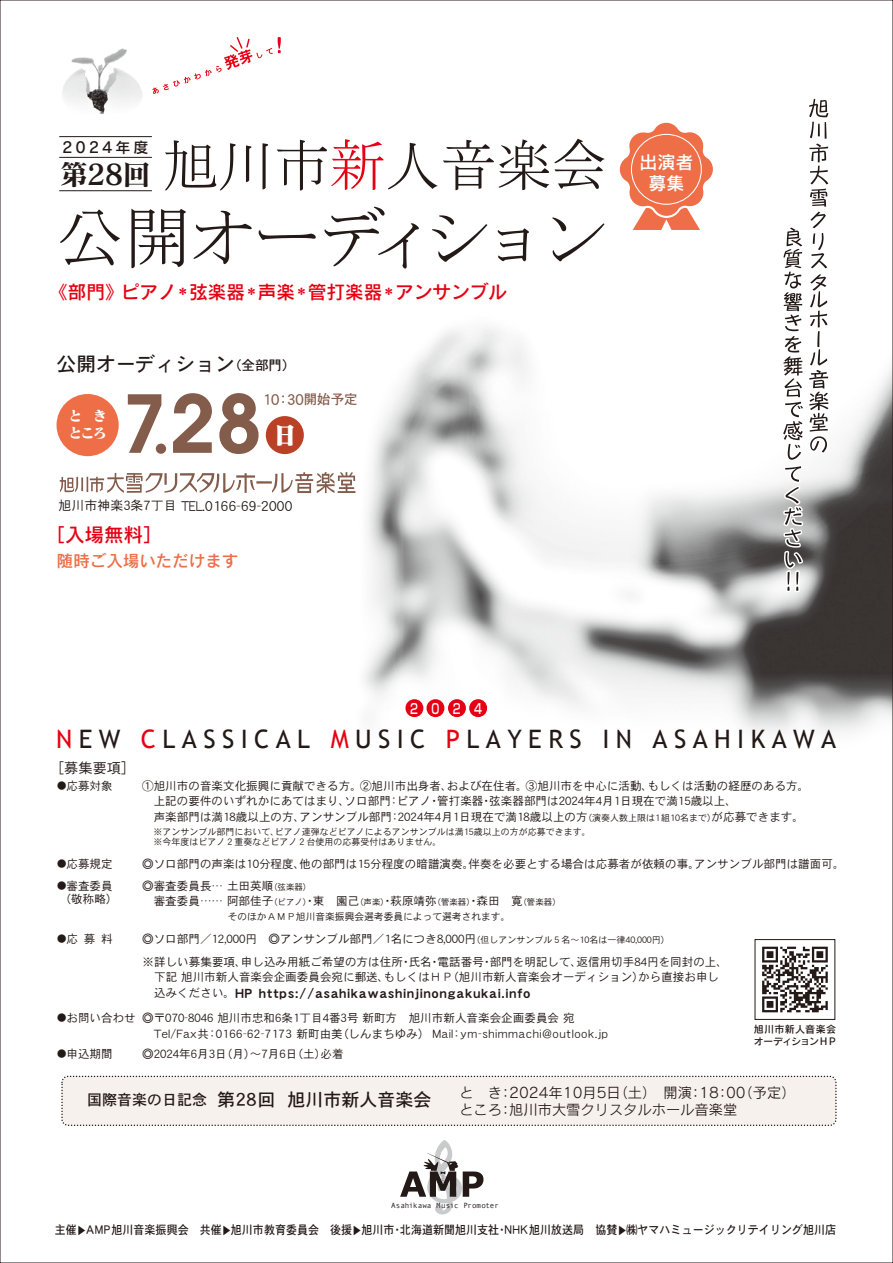
<style>
.page{position:relative;width:893px;height:1263px;background:#fff}
.page>*{position:absolute;margin:0;border:0;box-sizing:border-box;transform-origin:0 0}
.t1{font:600 82.35px "Avant Garde";color:#845c4b}
.t2{font:67.5px "RF Hon Mincho Lt 90 pv RKSJ H";letter-spacing:-.08em;color:#231916}
.t3{font:55.5px "RF Hon Mincho Lt 90 pv RKSJ H";color:#231916}
.t4{font:28.5px "Matisse CID B";color:#231916}
.t5{font:25.5px "Trebuchet MS";letter-spacing:.255em;color:#231916}
.t6{font:24.3px "Matisse CID UB";color:#fff;scale:.9 1}
.t7{font:19.8px "DFHS Gothic W5 MP RKSJ H";color:#231916}
.t8{font:19.5px "Rodin CID DB";color:#e60013}
.t9{font:18.6px "Rodin CID DB";color:#e60013}
.t10{font:18px "DFHS Gothic W5 MP RKSJ H";color:#231916}
.t11{font:18px/21.6px "Rodin CID DB";color:#fff;text-align:center}
.t12{font:16.5px "Rodin CID DB";color:#ed6e47}
.t13{font:15px "Rodin CID DB";letter-spacing:.2em;color:#231916}
.t14{font:14.85px "DFHS Gothic W5 MP RKSJ H";color:#845c4b}
.t15{font:14.25px/17.1px "Rodin CID M";color:#231916}
.t16{font:14.25px "DFHS Gothic W3 MP RKSJ H";color:#231916}
.t17{font:14.1px/17px "Matisse CID EB";color:#fff}
.t18{font:500 13.95px "Shin Go Pro";color:#fff;scale:.75 1}
.t19{font:13.65px "DFHS Gothic W3 MP RKSJ H";letter-spacing:.02em;color:#231916;scale:.89 1}
.t20{font:12.75px "DFHS Gothic W7 MP RKSJ H";letter-spacing:.1em;color:#231916}
.t21{font:12px "DFHS Gothic W5 MP RKSJ H";color:#231916;scale:.92 1}
.t22{font:11.55px/15.8px "DFHS Gothic W3 MP RKSJ H";color:#231916}
.t23{font:10.05px "Rodin CID DB";letter-spacing:.025em;color:#231916}
.t24{font:9.75px "DFHS Gothic W3 MP RKSJ H";color:#231916}
.t25{font:9.75px "Rodin CID DB";letter-spacing:-.065em;color:#231916}
.t26{font:9px/10.5px "DFHS Gothic W3 MP RKSJ H";color:#231916}
.t27{font:9px "DFHS Gothic W5 MP RKSJ H";color:#231916;scale:1.23 1}
.t28{font:7.65px "Andale Mono";color:#231916}
.s1{color:#e60013}
.s2{font-family:"Matisse CID B";font-size:12.9px}
.s3{font-size:13.5px}
.s4{font-family:"Futo Min A101 Pro";font-weight:700}
.s5{font-size:12.9px}
.s6{font-size:9.3px}
.s7{font-size:9px}
.s8{font-size:8.55px}
.s9{font-family:"DFHS Gothic W3 MP RKSJ H";font-size:11.55px}
.s10{font-size:15px}
</style>
<div class="page">
<img style="left:364px;top:328px;width:527px;height:404px">
<svg style="left:773px;top:98px;width:66px;height:548px"></svg>
<svg style="left:400px;top:1140px;width:83px;height:74px"></svg>
<img style="left:62px;top:48px;width:80px;height:66px">
<svg style="left:152px;top:37px;width:129px;height:57px"></svg>
<div style="left:62px;top:1076px;width:774px;height:49px;background:#f7f1ee;border-radius:6px"></div>
<div style="left:61px;top:1076px;width:776px;height:50px;border:1px dashed #231916;border-radius:6px"></div>
<hr style="left:59px;top:190px;width:93px;height:1px;background:#231916">
<hr style="left:59px;top:157px;width:93px;height:1px;background:#231916">
<hr style="left:59px;top:136px;width:93px;height:1px;background:#231916">
<div style="left:57px;top:394px;width:62px;height:62px;background:#ed6e47;border-radius:50%"></div>
<div style="left:266px;top:416px;width:38px;height:38px;background:#ba4125;border-radius:50%"></div>
<svg style="left:60px;top:472px;width:296px;height:21px"></svg>
<svg style="left:620px;top:123px;width:93px;height:107px"></svg>
<div style="left:405px;top:699px;width:18px;height:18px;background:#e60013;border-radius:50%"></div>
<div style="left:426px;top:699px;width:18px;height:18px;background:#e60013;border-radius:50%"></div>
<div style="left:448px;top:699px;width:18px;height:18px;background:#e60013;border-radius:50%"></div>
<div style="left:469px;top:699px;width:18px;height:18px;background:#e60013;border-radius:50%"></div>
<svg style="left:762px;top:947px;width:66px;height:65px"></svg>
<p class="t13" style="left:62px;top:137px;width:88px">2024年度</p>
<h3 class="t4" style="left:60px;top:158px;width:93px">第28回</h3>
<h3 class="t3" style="left:163px;top:137px;width:445px">旭川市<span class="s1">新</span>人音楽会</h3>
<h2 class="t2" style="left:56px;top:204px;width:552px">公開オーディション</h2>
<h3 class="t9" style="left:49px;top:280px;width:459px">《部門》ピアノ<span class="s2">＊</span>弦楽器<span class="s2">＊</span>声楽<span class="s2">＊</span>管打楽器<span class="s2">＊</span>アンサンブル</h3>
<h3 class="t7" style="left:57px;top:354px;width:240px">公開オーディション<span class="s3">（全部門）</span></h3>
<p class="t17" style="left:68px;top:407px;width:40px">と　きところ</p>
<p class="t14" style="left:263px;top:392px;width:96px">10：30<span class="s3">開始予定</span></p>
<h1 class="t1" style="left:121px;top:374px;width:143px">7<span class="s4">.</span>28</h1>
<h3 class="t6" style="left:274px;top:419px;width:26px">日</h3>
<p class="t19" style="left:58px;top:499px;width:264px"><span class="s5">旭川市神楽3条7丁目</span> TEL.0166-69-2000</p>
<h3 class="t8" style="left:46px;top:522px;width:118px">［入場無料］</h3>
<h3 class="t12" style="left:57px;top:550px;width:183px">随時ご入場いただけます</h3>
<h3 class="t11" style="left:640px;top:150px;width:55px">出演者募集</h3>
<p class="t18" style="left:410px;top:697px;width:97px">2024</p>
<h3 class="t5" style="left:56px;top:724px;width:782px"><span class="s1">N</span>EW <span class="s1">C</span>LASSICAL <span class="s1">M</span>USIC <span class="s1">P</span>LAYERS IN ASAHIKAWA</h3>
<p class="t16" style="left:50px;top:761px;width:87px">［募集要項］</p>
<p class="t22" style="left:57px;top:778px;width:57px"><span class="s6">●</span>応募対象</p>
<p class="t22" style="left:57px;top:856px;width:57px"><span class="s6">●</span>応募規定</p>
<p class="t22" style="left:57px;top:877px;width:57px"><span class="s6">●</span>審査委員</p>
<p class="t22" style="left:60px;top:891px;width:60px">（敬称略）</p>
<p class="t22" style="left:57px;top:931px;width:57px"><span class="s6">●</span>応募料</p>
<p class="t22" style="left:142px;top:778px;width:669px">①旭川市の音楽文化振興に貢献できる方。②旭川市出身者、および在住者。③旭川市を中心に活動、もしくは活動の経歴のある方。　上記の要件のいずれかにあてはまり、ソロ部門：ピアノ・管打楽器・弦楽器部門は2024年4月1日現在で満15歳以上、<br>　声楽部門は満18歳以上の方、アンサンブル部門：2024年4月1日現在で満18歳以上の方<span class="s7">（演奏人数上限は1組10名まで）</span>が応募できます。</p>
<p class="t22" style="left:142px;top:853px;width:704px;line-height:21.8px">◎ソロ部門の声楽は10分程度、他の部門は15分程度の暗譜演奏。伴奏を必要とする場合は応募者が依頼の事。アンサンブル部門は譜面可。◎審査委員長… 土田英順<span class="s8">（弦楽器）</span></p>
<p class="t22" style="left:142px;top:893px;width:420px">　審査委員…… 阿部佳子<span class="s8">（ピアノ）</span>・東　園己<span class="s8">（声楽）</span>・萩原靖弥<span class="s8">（管楽器）</span>・森田　寛<span class="s8">（管楽器）</span></p>
<p class="t24" style="left:228px;top:911px;width:284px">そのほかＡＭＰ旭川音楽振興会選考委員によって選考されます。</p>
<p class="t22" style="left:142px;top:931px;width:529px">◎ソロ部門／12,000円　◎アンサンブル部門／1名につき8,000円<span class="s7">（但しアンサンブル５名〜10名は一律40,000円）</span></p>
<p class="t26" style="left:153px;top:826px;width:439px">※アンサンブル部門において、ピアノ連弾などピアノによるアンサンブルは満15歳以上の方が応募できます。※今年度はピアノ２重奏などピアノ２台使用の応募受付はありません。</p>
<p class="t22" style="left:143px;top:954px;width:587px">※詳しい募集要項、申し込み用紙ご希望の方は住所・氏名・電話番号・部門を明記して、返信用切手84円を同封の上、　下記 旭川市新人音楽会企画委員会宛に郵送、もしくはＨＰ（旭川市新人音楽会オーディション）から直接お申し</p>
<p class="t20" style="left:143px;top:987px;width:389px"><span class="s9">　込みください。</span>HP https://asahikawashinjinongakukai.info</p>
<p class="t22" style="left:57px;top:1010px;width:80px"><span class="s6">●</span>お問い合わせ</p>
<p class="t22" style="left:57px;top:1046px;width:57px"><span class="s6">●</span>申込期間</p>
<p class="t22" style="left:154px;top:1010px;width:456px;text-indent:-12px">◎〒070-8046 旭川市忠和6条1丁目4番3号 新町方　旭川市新人音楽会企画委員会 宛<br>Tel/Fax共：0166-62-7173 新町由美（しんまちゆみ） Mail：ym-shimmachi@outlook.jp</p>
<p class="t22" style="left:142px;top:1046px;width:203px">◎2024年6月3日（月）〜7月6日（土）必着</p>
<p class="t23" style="left:754px;top:1023px;width:84px">旭川市新人音楽会</p>
<p class="t25" style="left:754px;top:1034px;width:85px">オーディションＨＰ</p>
<h3 class="t10" style="left:87px;top:1091px;width:346px"><span class="s10">国際音楽の日記念</span> 第28回 旭川市新人音楽会</h3>
<p class="t15" style="left:459px;top:1084px;width:338px">と　き：2024年10月5日（土）　開演：18：00（予定）ところ：旭川市大雪クリスタルホール音楽堂</p>
<p class="t28" style="left:391px;top:1200px;width:109px">Asahikawa Music Promoter</p>
<p class="t21" style="left:55px;top:1224px;width:26px">主催</p>
<p class="t27" style="left:77px;top:1236px;width:10px;rotate:-90deg">▼</p>
<p class="t21" style="left:86px;top:1224px;width:149px">AMP旭川音楽振興会　共催</p>
<p class="t27" style="left:222px;top:1236px;width:10px;rotate:-90deg">▼</p>
<p class="t21" style="left:231px;top:1224px;width:134px">旭川市教育委員会　後援</p>
<p class="t27" style="left:353px;top:1236px;width:10px;rotate:-90deg">▼</p>
<p class="t21" style="left:361px;top:1224px;width:280px">旭川市・北海道新聞旭川支社・NHK旭川放送局　協賛</p>
<p class="t27" style="left:618px;top:1236px;width:10px;rotate:-90deg">▼</p>
<p class="t21" style="left:626px;top:1224px;width:229px">㈱ヤマハミュージックリテイリング旭川店</p>
</div>
